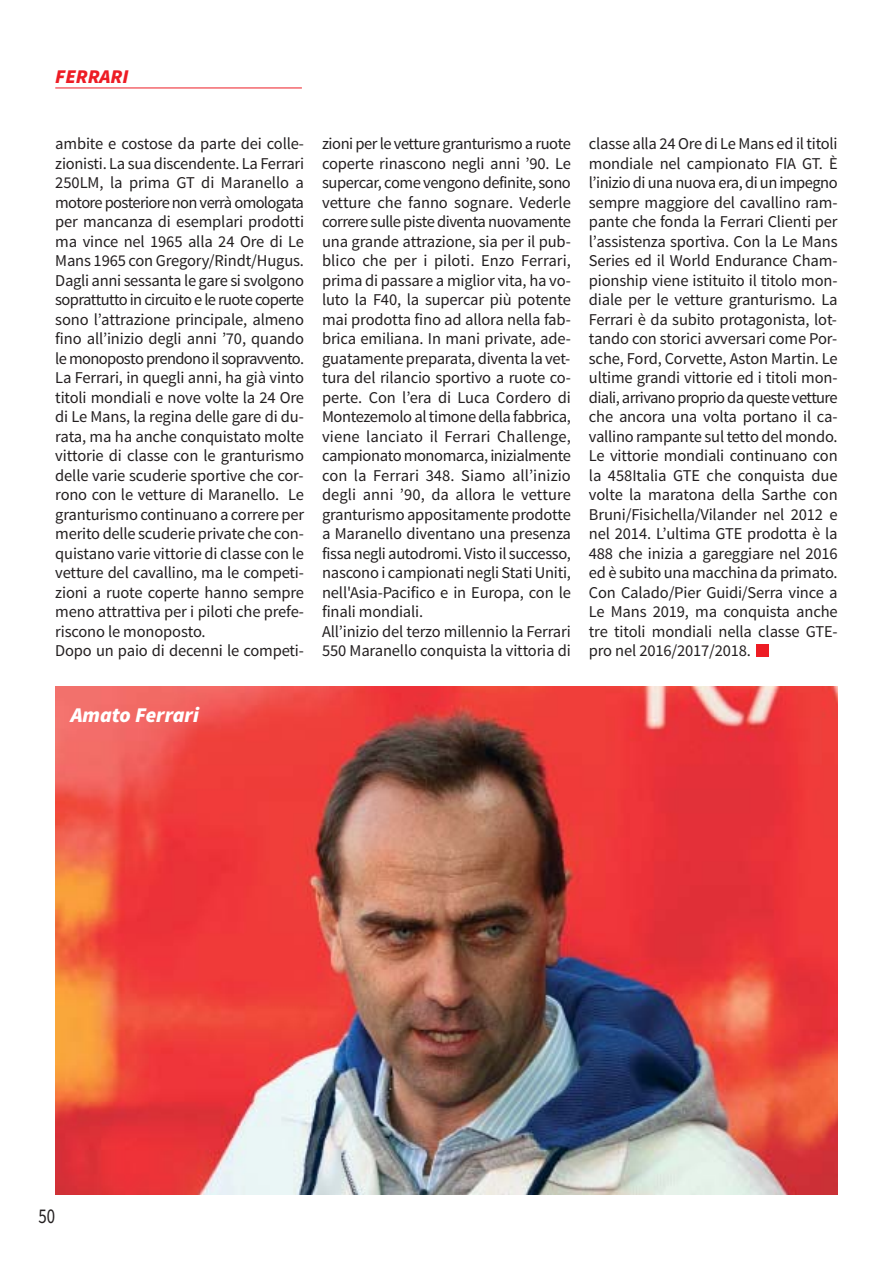
<style>
.page{position:relative;width:893px;height:1263px;background:#fff}
.page>*{position:absolute;margin:0;border:0;box-sizing:border-box;transform-origin:0 0}
.t1{font:italic 900 21px "Source Sans Pro";color:#fff}
.t2{font:21px "Source Sans Pro";color:#231f20;scale:.8 1}
.t3{font:italic 900 19.5px "Source Sans Pro";color:#ed1c24}
.t4{font:16.5px/19.5px "Source Sans Pro";letter-spacing:-.01em;color:#231f20}
</style>
<div class="page">
<hr style="left:55px;top:88px;width:247px;height:1px;background:#ed1c24">
<img style="left:55px;top:686px;width:783px;height:509px">
<div style="left:756px;top:644px;width:12px;height:12px;background:#ed1c24"></div>
<p class="t3" style="left:55px;top:68px;width:75px">FERRARI</p>
<p class="t4" style="left:55px;top:135px;width:250px">ambite e costose da parte dei colle&shy;zionisti. La sua discendente. La Ferrari 250LM, la prima GT di Maranello a motore posteriore non verrà omologata per mancanza di esemplari prodotti ma vince nel 1965 alla 24 Ore di Le Mans 1965 con Gregory/Rindt/Hugus.<br>Dagli anni sessanta le gare si svolgono soprattutto in circuito e le ruote coperte sono l’attrazione principale, almeno fino all’inizio degli anni ’70, quando le monoposto prendono il sopravvento.<br>La Ferrari, in quegli anni, ha già vinto titoli mondiali e nove volte la 24 Ore di Le Mans, la regina delle gare di du&shy;rata, ma ha anche conquistato molte vittorie di classe con le granturismo delle varie scuderie sportive che cor&shy;rono con le vetture di Maranello. Le granturismo continuano a correre per merito delle scuderie private che con&shy;quistano varie vittorie di classe con le vetture del cavallino, ma le competi&shy;zioni a ruote coperte hanno sempre meno attrattiva per i piloti che prefe&shy;riscono le monoposto.<br>Dopo un paio di decenni le competi-</p>
<p class="t4" style="left:322px;top:135px;width:250px">zioni per le vetture granturismo a ruote coperte rinascono negli anni ’90. Le supercar, come vengono definite, sono vetture che fanno sognare. Vederle correre sulle piste diventa nuovamente una grande attrazione, sia per il pub&shy;blico che per i piloti. Enzo Ferrari, prima di passare a miglior vita, ha vo&shy;luto la F40, la supercar più potente mai prodotta fino ad allora nella fab&shy;brica emiliana. In mani private, ade&shy;guatamente preparata, diventa la vet&shy;tura del rilancio sportivo a ruote co&shy;perte. Con l’era di Luca Cordero di Montezemolo al timone della fabbrica, viene lanciato il Ferrari Challenge, campionato monomarca, inizialmente con la Ferrari 348. Siamo all’inizio degli anni ’90, da allora le vetture granturismo appositamente prodotte a Maranello diventano una presenza fissa negli autodromi. Visto il successo, nascono i campionati negli Stati Uniti, nell'Asia-Pacifico e in Europa, con le finali mondiali.<br>All’inizio del terzo millennio la Ferrari 550 Maranello conquista la vittoria di</p>
<p class="t4" style="left:589px;top:135px;width:250px;text-align:justify">classe alla 24 Ore di Le Mans ed il titoli mondiale nel campionato FIA GT. È l’inizio di una nuova era, di un impegno sempre maggiore del cavallino ram&shy;pante che fonda la Ferrari Clienti per l’assistenza sportiva. Con la Le Mans Series ed il World Endurance Cham&shy;pionship viene istituito il titolo mon&shy;diale per le vetture granturismo. La Ferrari è da subito protagonista, lot&shy;tando con storici avversari come Por&shy;sche, Ford, Corvette, Aston Martin. Le ultime grandi vittorie ed i titoli mon&shy;diali, arrivano proprio da queste vetture che ancora una volta portano il ca&shy;vallino rampante sul tetto del mondo.<br>Le vittorie mondiali continuano con la 458Italia GTE che conquista due volte la maratona della Sarthe con Bruni/Fisichella/Vilander nel 2012 e nel 2014. L’ultima GTE prodotta è la 488 che inizia a gareggiare nel 2016 ed è subito una macchina da primato.<br>Con Calado/Pier Guidi/Serra vince a Le Mans 2019, ma conquista anche tre titoli mondiali nella classe GTE&shy;pro nel 2016/2017/2018.</p>
<p class="t1" style="left:71px;top:707px;width:130px">Amato Ferrari</p>
<p class="t2" style="left:39px;top:1208px;width:22px">50</p>
</div>
